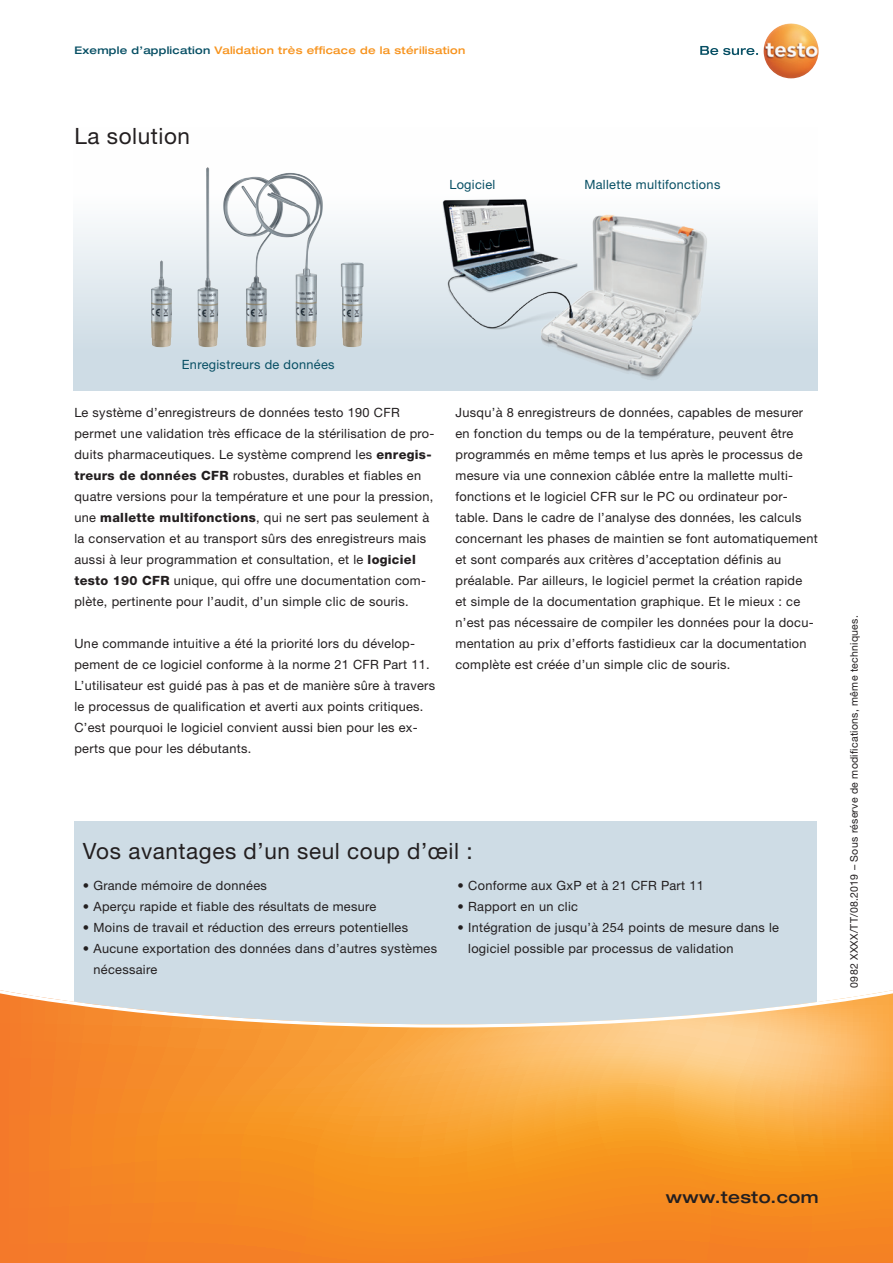
<style>
.page{position:relative;width:893px;height:1263px;background:#fff}
.page>*{position:absolute;margin:0;border:0;box-sizing:border-box;transform-origin:0 0}
.t1{font:22.5px "Helvetica Neue LTW1 G";letter-spacing:.025em;color:#231f20}
.t2{font:500 expanded 16.5px "Helvetica Neue LTW1 G";letter-spacing:.025em;color:#231f20}
.t3{font:12.75px/21px "Helvetica Neue LTW1 G";letter-spacing:.025em;color:#231f20}
.t4{font:12.75px "Helvetica Neue LTW1 G";letter-spacing:.025em;color:#074f64}
.t5{font:10.5px "Helvetica Neue LTW1 G";letter-spacing:.025em;color:#231f20}
.t6{font:500 expanded 10.5px "Helvetica Neue LTW1 G";letter-spacing:.025em;color:#f7931d}
.s1{color:#074f64}
.s2{font-weight:800}
</style>
<div class="page">
<div style="left:74px;top:821px;width:743px;height:253px;background:#cedce5"></div>
<svg style="left:700px;top:46px;width:58px;height:9px"></svg>
<img style="left:763px;top:23px;width:56px;height:55px;border-radius:28px">
<svg style="left:74px;top:167px;width:744px;height:224px"></svg>
<img style="left:158px;top:260px;width:3px;height:23px">
<img style="left:205px;top:167px;width:3px;height:116px">
<img style="left:236px;top:177px;width:19px;height:5px">
<img style="left:274px;top:173px;width:16px;height:4px">
<img style="left:341px;top:262px;width:13px;height:75px">
<svg style="left:0;top:990px;width:893px;height:273px;background:#f39e45"></svg>
<img style="left:428px;top:180px;width:290px;height:209px">
<p class="t6" style="left:74px;top:43px;width:392px"><span class="s1">Exemple d’application</span> Validation très efficace de la stérilisation</p>
<h1 class="t1" style="left:74px;top:122px;width:117px">La solution</h1>
<p class="t4" style="left:449px;top:177px;width:47px">Logiciel</p>
<p class="t4" style="left:584px;top:177px;width:138px">Mallette multifonctions</p>
<p class="t4" style="left:182px;top:356px;width:154px">Enregistreurs de données</p>
<p class="t3" style="left:74px;top:402px;width:362px">Le système d’enregistreurs de données testo 190 CFR permet une validation très efficace de la stérilisation de pro&shy;duits pharmaceutiques. Le système comprend les <span class="s2">enregis&shy;treurs de données CFR</span> robustes, durables et fiables en quatre versions pour la température et une pour la pression, une <span class="s2">mallette multifonctions</span>, qui ne sert pas seulement à la conservation et au transport sûrs des enregistreurs mais aussi à leur programmation et consultation, et le <span class="s2">logiciel testo 190 CFR</span> unique, qui offre une documentation com&shy;plète, pertinente pour l’audit, d’un simple clic de souris.</p>
<p class="t3" style="left:74px;top:633px;width:362px">Une commande intuitive a été la priorité lors du dévelop&shy;pement de ce logiciel conforme à la norme 21 CFR Part 11.<br>L’utilisateur est guidé pas à pas et de manière sûre à travers le processus de qualification et averti aux points critiques.<br>C’est pourquoi le logiciel convient aussi bien pour les ex&shy;perts que pour les débutants.</p>
<p class="t3" style="left:455px;top:402px;width:364px">Jusqu’à 8 enregistreurs de données, capables de mesurer en fonction du temps ou de la température, peuvent être programmés en même temps et lus après le processus de mesure via une connexion câblée entre la mallette multi&shy;fonctions et le logiciel CFR sur le PC ou ordinateur por&shy;table. Dans le cadre de l’analyse des données, les calculs concernant les phases de maintien se font automatiquement et sont comparés aux critères d’acceptation définis au préalable. Par ailleurs, le logiciel permet la création rapide<br>et simple de la documentation graphique. Et le mieux : ce n’est pas nécessaire de compiler les données pour la docu&shy;mentation au prix d’efforts fastidieux car la documentation complète est créée d’un simple clic de souris.</p>
<h1 class="t1" style="left:83px;top:837px;width:391px">Vos avantages d’un seul coup d’œil :</h1>
<p class="t3" style="left:83px;top:875px;width:185px">• Grande mémoire de données</p>
<p class="t3" style="left:83px;top:896px;width:295px">• Aperçu rapide et fiable des résultats de mesure</p>
<p class="t3" style="left:83px;top:917px;width:327px">• Moins de travail et réduction des erreurs potentielles</p>
<p class="t3" style="left:93px;top:938px;width:345px;text-indent:-11px">• Aucune exportation des données dans d’autres systèmes nécessaire</p>
<p class="t3" style="left:458px;top:875px;width:248px">• Conforme aux GxP et à 21 CFR Part 11</p>
<p class="t3" style="left:458px;top:896px;width:122px">• Rapport en un clic</p>
<p class="t3" style="left:468px;top:917px;width:312px;text-indent:-11px">• Intégration de jusqu’à 254 points de mesure dans le logiciel possible par processus de validation</p>
<p class="t5" style="left:848px;top:988px;width:374px;rotate:-90deg">0982 XXXX/TT/08.2019 – Sous réserve de modifications, même techniques.</p>
<p class="t2" style="left:666px;top:1187px;width:154px">www.testo.com</p>
</div>
